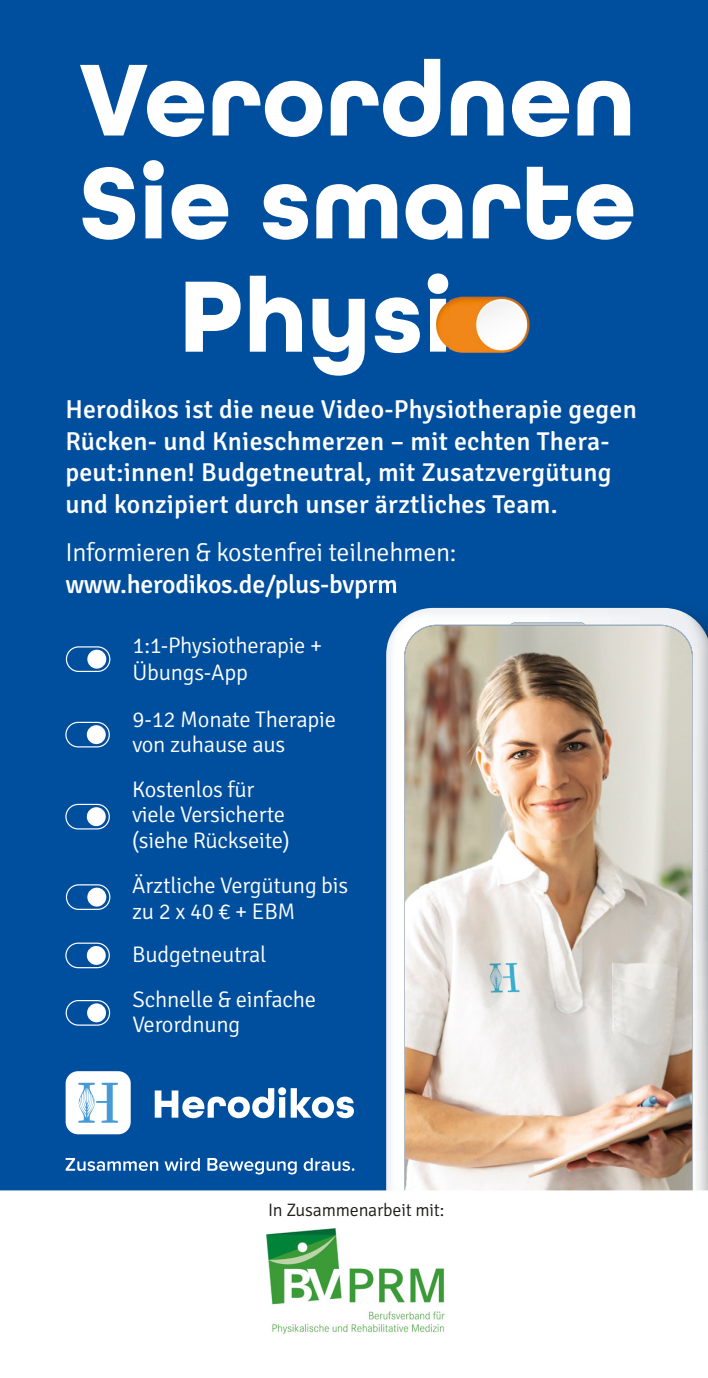
<style>
.page{position:relative;width:708px;height:1378px;background:#004f9f}
.page>*{position:absolute;margin:0;border:0;box-sizing:border-box;transform-origin:0 0}
.t1{font:700 108px "All Round Gothic";color:#fff}
.t2{font:700 106.88px/113.4px "All Round Gothic";color:#fff}
.t3{font:500 25.88px/31.5px "Signika";letter-spacing:.01em;color:#fff}
.t4{font:300 25.88px "Signika";letter-spacing:-.01em;color:#fff}
.t5{font:500 25.88px "Signika";letter-spacing:-.01em;color:#fff}
.t6{font:300 22.5px/25.7px "Signika";letter-spacing:-.01em;color:#fff}
.t7{font:300 18px "Signika";letter-spacing:-.01em;color:#1d1d1b}
</style>
<div class="page">
<img style="left:448px;top:296px;width:82px;height:57px">
<img style="left:430px;top:293px;width:18px;height:59px">
<div style="left:66px;top:1071px;width:65px;height:63px;background:#fff;border-radius:12px"></div>
<svg style="left:155px;top:1087px;width:199px;height:31px"></svg>
<svg style="left:78px;top:1082px;width:40px;height:40px"></svg>
<svg style="left:66px;top:1158px;width:92px;height:13px"></svg>
<svg style="left:164px;top:1158px;width:36px;height:13px"></svg>
<svg style="left:207px;top:1158px;width:90px;height:16px"></svg>
<svg style="left:304px;top:1158px;width:50px;height:13px"></svg>
<img style="left:432px;top:607px;width:207px;height:1px">
<img style="left:639px;top:607px;width:27px;height:1px">
<img style="left:364px;top:585px;width:33px;height:9px">
<svg style="left:386px;top:608px;width:322px;height:582px;background:#e2e6eb"></svg>
<img style="left:405px;top:625px;width:287px;height:565px">
<svg style="left:66px;top:646px;width:44px;height:26px"></svg>
<div style="left:87px;top:650px;width:19px;height:18px;background:#fff;border-radius:50%"></div>
<svg style="left:65px;top:722px;width:45px;height:25px"></svg>
<div style="left:87px;top:725px;width:19px;height:19px;background:#fff;border-radius:50%"></div>
<svg style="left:65px;top:804px;width:45px;height:25px"></svg>
<div style="left:87px;top:807px;width:19px;height:19px;background:#fff;border-radius:50%"></div>
<svg style="left:66px;top:884px;width:44px;height:26px"></svg>
<div style="left:87px;top:887px;width:19px;height:19px;background:#fff;border-radius:50%"></div>
<svg style="left:65px;top:942px;width:45px;height:26px"></svg>
<div style="left:87px;top:946px;width:19px;height:19px;background:#fff;border-radius:50%"></div>
<svg style="left:66px;top:1000px;width:44px;height:25px"></svg>
<div style="left:87px;top:1003px;width:19px;height:19px;background:#fff;border-radius:50%"></div>
<div style="left:0;top:1190px;width:708px;height:188px;background:#fff"></div>
<img style="left:266px;top:1228px;width:180px;height:105px">
<h1 class="t1" style="left:78px;top:35px;width:559px">Verordnen</h1>
<h2 class="t2" style="left:178px;top:147px;width:459px;text-indent:-99px">Sie smarte<br>Physi</h2>
<p class="t3" style="left:65px;top:392px;width:573px">Herodikos ist die neue Video-Physiotherapie gegen Rücken- und Knieschmerzen – mit echten Thera&shy;peut:innen! Budgetneutral, mit Zusatzvergütung und konzipiert durch unser ärztliches Team.</p>
<p class="t4" style="left:65px;top:534px;width:393px">Informieren &amp; kostenfrei teilnehmen:</p>
<p class="t5" style="left:65px;top:566px;width:334px">www.herodikos.de/plus-bvprm</p>
<p class="t6" style="left:132px;top:631px;width:191px;line-height:27px">1:1-Physiotherapie +<br>Übungs-App</p>
<p class="t6" style="left:132px;top:705px;width:205px">9-12 Monate Therapie von zuhause aus</p>
<p class="t6" style="left:132px;top:775px;width:159px">Kostenlos für viele Versicherte (siehe Rückseite)</p>
<p class="t6" style="left:132px;top:871px;width:217px">Ärztliche Vergütung bis zu 2 x 40 € + EBM</p>
<p class="t6" style="left:132px;top:930px;width:185px;line-height:45.2px">Budgetneutral<br>Schnelle &amp; einfache</p>
<p class="t6" style="left:132px;top:1010px;width:109px">Verordnung</p>
<p class="t7" style="left:268px;top:1196px;width:178px">In Zusammenarbeit mit:</p>
</div>
